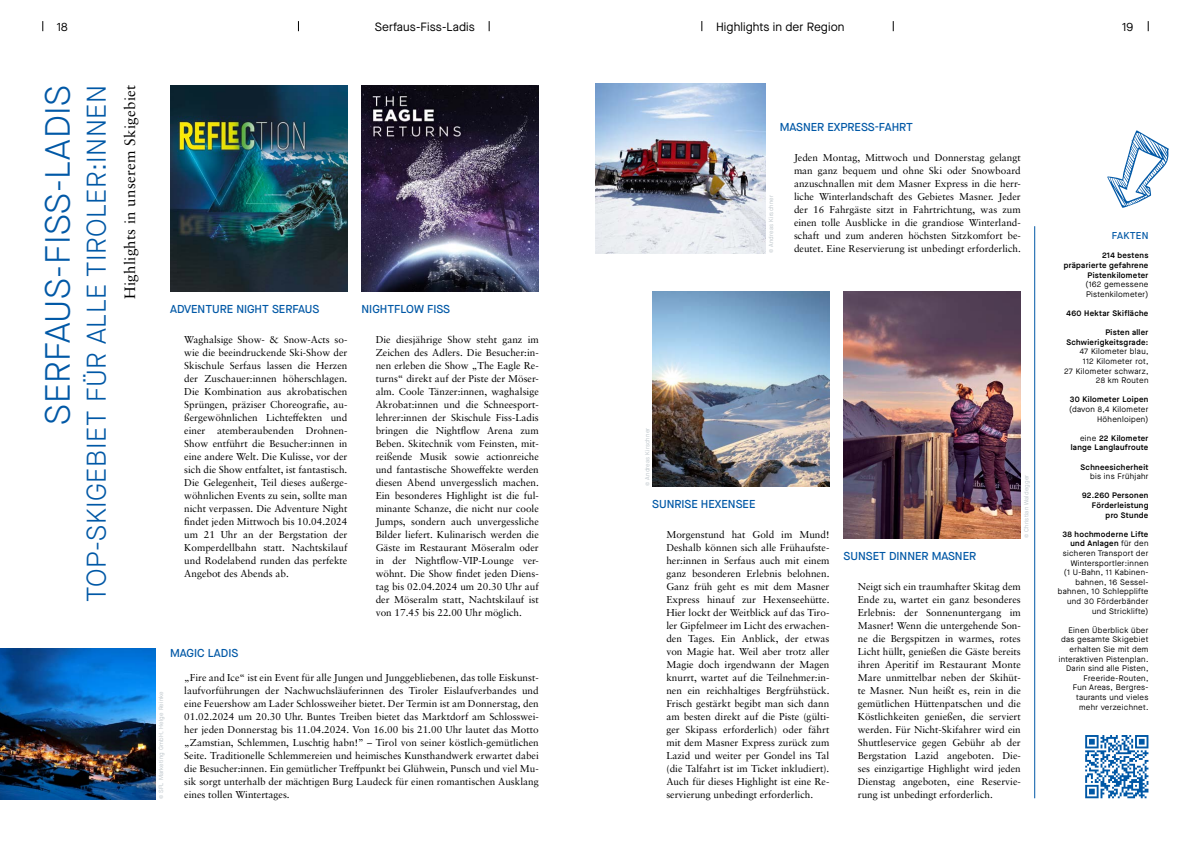
<style>
.page{position:relative;width:1191px;height:842px;background:#fff}
.page>*{position:absolute;margin:0;border:0;box-sizing:border-box;transform-origin:0 0}
.t1{font:300 35px "Maison Neue";letter-spacing:.02em;color:#0058a6}
.t2{font:300 27px "Maison Neue";letter-spacing:.02em;color:#0058a6}
.t3{font:15px "Sabon LT Pro";letter-spacing:.02em;color:#000}
.t4{font:12px "Maison Neue";letter-spacing:.01em;color:#000}
.t5{font:500 11.5px "Maison Neue";color:#0058a6}
.t6{font:10px/13px "Sabon LT Pro";color:#000;text-align:justify}
.t7{font:500 10px "Maison Neue";letter-spacing:.02em;color:#0058a6}
.t8{font:8px/9.6px "Maison Neue";letter-spacing:.04em;color:#000;text-align:right}
.t9{font:600 8px/9.6px "Maison Neue";letter-spacing:.04em;color:#000;text-align:right}
.t10{font:6px "Maison Neue";letter-spacing:.04em;color:#bdc5ca}
.s1{font-weight:400}
.s2{font-weight:600}
</style>
<div class="page">
<img style="left:170px;top:85px;width:177px;height:206px">
<img style="left:843px;top:291px;width:177px;height:247px">
<img style="left:361px;top:85px;width:178px;height:206px">
<img style="left:0;top:648px;width:156px;height:151px">
<img style="left:595px;top:83px;width:170px;height:170px">
<img style="left:652px;top:291px;width:177px;height:195px">
<svg style="left:1085px;top:735px;width:63px;height:63px"></svg>
<svg style="left:1107px;top:130px;width:61px;height:78px"></svg>
<hr style="left:1034px;top:226px;width:1px;height:572px;background:#0058a6">
<p class="t4" style="left:57px;top:19px;width:12px">18</p>
<p class="t4" style="left:375px;top:19px;width:102px">Serfaus-Fiss-Ladis</p>
<p class="t4" style="left:716px;top:19px;width:130px">Highlights in der Region</p>
<p class="t4" style="left:1122px;top:19px;width:13px">19</p>
<h1 class="t1" style="left:35px;top:424px;width:341px;rotate:-90deg">SERFAUS-FISS-LADIS</h1>
<h2 class="t2" style="left:79px;top:602px;width:518px;rotate:-90deg">TOP-SKIGEBIET FÜR ALLE TIROLER:INNEN</h2>
<h3 class="t3" style="left:121px;top:299px;width:216px;rotate:-90deg">Highlights in unserem Skigebiet</h3>
<p class="t5" style="left:170px;top:301px;width:151px">ADVENTURE NIGHT SERFAUS</p>
<p class="t6" style="left:184px;top:333px;width:165px">Waghalsige Show- &amp; Snow-Acts so&shy;wie die beeindruckende Ski-Show der Skischule Serfaus lassen die Herzen der Zuschauer:innen höherschlagen.<br>Die Kombination aus akrobatischen Sprüngen, präziser Choreografie, au&shy;ßergewöhnlichen Lichteffekten und einer atemberaubenden Drohnen-Show entführt die Besucher:innen in eine andere Welt. Die Kulisse, vor der sich die Show entfaltet, ist fantastisch.<br>Die Gelegenheit, Teil dieses außerge&shy;wöhnlichen Events zu sein, sollte man nicht verpassen. Die Adventure Night findet jeden Mittwoch bis 10.04.2024 um 21 Uhr an der Bergstation der Komperdellbahn statt. Nachtskilauf und Rodelabend runden das perfekte Angebot des Abends ab.</p>
<p class="t5" style="left:361px;top:301px;width:90px">NIGHTFLOW FISS</p>
<p class="t6" style="left:376px;top:333px;width:165px">Die diesjährige Show steht ganz im Zeichen des Adlers. Die Besucher:in&shy;nen erleben die Show „The Eagle Re&shy;turns“ direkt auf der Piste der Möser&shy;alm. Coole Tänzer:innen, waghalsige Akrobat:innen und die Schneesport&shy;lehrer:innen der Skischule Fiss-Ladis bringen die Nightflow Arena zum Beben. Skitechnik vom Feinsten, mit&shy;reißende Musik sowie actionreiche und fantastische Showeffekte werden diesen Abend unvergesslich machen.<br>Ein besonderes Highlight ist die ful&shy;minante Schanze, die nicht nur coole Jumps, sondern auch unvergessliche Bilder liefert. Kulinarisch werden die Gäste im Restaurant Möseralm oder in der Nightflow-VIP-Lounge ver&shy;wöhnt. Die Show findet jeden Diens&shy;tag bis 02.04.2024 um 20.30 Uhr auf der Möseralm statt, Nachtskilauf ist von 17.45 bis 22.00 Uhr möglich.</p>
<p class="t5" style="left:170px;top:645px;width:70px">MAGIC LADIS</p>
<p class="t6" style="left:184px;top:671px;width:356px">„Fire and Ice“ ist ein Event für alle Jungen und Junggebliebenen, das tolle Eiskunst&shy;laufvorführungen der Nachwuchsläuferinnen des Tiroler Eislaufverbandes und eine Feuershow am Lader Schlossweiher bietet. Der Termin ist am Donnerstag, den 01.02.2024 um 20.30 Uhr. Buntes Treiben bietet das Marktdorf am Schlosswei&shy;her jeden Donnerstag bis 11.04.2024. Von 16.00 bis 21.00 Uhr lautet das Motto „Zamstian, Schlemmen, Luschtig habn!” – Tirol von seiner köstlich-gemütlichen Seite. Traditionelle Schlemmereien und heimisches Kunsthandwerk erwartet dabei die Besucher:innen. Ein gemütlicher Treffpunkt bei Glühwein, Punsch und viel Mu&shy;sik sorgt unterhalb der mächtigen Burg Laudeck für einen romantischen Ausklang eines tollen Wintertages.</p>
<p class="t10" style="left:157px;top:799px;width:110px;rotate:-90deg">© SFL Marketing GmbH, Helge Reinke</p>
<p class="t5" style="left:780px;top:119px;width:134px">MASNER EXPRESS-FAHRT</p>
<p class="t6" style="left:794px;top:151px;width:228px">Jeden Montag, Mittwoch und Donnerstag gelangt man ganz bequem und ohne Ski oder Snowboard anzuschnallen mit dem Masner Express in die herr&shy;liche Winterlandschaft des Gebietes Masner. Jeder der 16 Fahrgäste sitzt in Fahrtrichtung, was zum einen tolle Ausblicke in die grandiose Winterland&shy;schaft und zum anderen höchsten Sitzkomfort be&shy;deutet. Eine Reservierung ist unbedingt erforderlich.</p>
<p class="t10" style="left:767px;top:253px;width:60px;rotate:-90deg">© Andreas Kirschner</p>
<p class="t10" style="left:643px;top:486px;width:60px;rotate:-90deg">© Andreas Kirschner</p>
<p class="t5" style="left:652px;top:496px;width:105px">SUNRISE HEXENSEE</p>
<p class="t6" style="left:666px;top:528px;width:165px">Morgenstund hat Gold im Mund!<br>Deshalb können sich alle Frühaufste&shy;her:innen in Serfaus auch mit einem ganz besonderen Erlebnis belohnen.<br>Ganz früh geht es mit dem Masner Express hinauf zur Hexenseehütte.<br>Hier lockt der Weitblick auf das Tiro&shy;ler Gipfelmeer im Licht des erwachen&shy;den Tages. Ein Anblick, der etwas von Magie hat. Weil aber trotz aller Magie doch irgendwann der Magen knurrt, wartet auf die Teilnehmer:in&shy;nen ein reichhaltiges Bergfrühstück.<br>Frisch gestärkt begibt man sich dann am besten direkt auf die Piste (gülti&shy;ger Skipass erforderlich) oder fährt mit dem Masner Express zurück zum Lazid und weiter per Gondel ins Tal (die Talfahrt ist im Ticket inkludiert).<br>Auch für dieses Highlight ist eine Re&shy;servierung unbedingt erforderlich.</p>
<p class="t10" style="left:1022px;top:538px;width:65px;rotate:-90deg">© Christian Waldegger</p>
<p class="t5" style="left:843px;top:548px;width:134px">SUNSET DINNER MASNER</p>
<p class="t6" style="left:857px;top:580px;width:165px">Neigt sich ein traumhafter Skitag dem Ende zu, wartet ein ganz besonderes Erlebnis: der Sonnenuntergang im Masner! Wenn die untergehende Son&shy;ne die Bergspitzen in warmes, rotes Licht hüllt, genießen die Gäste bereits ihren Aperitif im Restaurant Monte Mare unmittelbar neben der Skihüt&shy;te Masner. Nun heißt es, rein in die gemütlichen Hüttenpatschen und die Köstlichkeiten genießen, die serviert werden. Für Nicht-Skifahrer wird ein Shuttleservice gegen Gebühr ab der Bergstation Lazid angeboten. Die&shy;ses einzigartige Highlight wird jeden Dienstag angeboten, eine Reservie&shy;rung ist unbedingt erforderlich.</p>
<p class="t7" style="left:1112px;top:229px;width:38px">FAKTEN</p>
<p class="t9" style="left:1063px;top:251px;width:86px">214 bestens präparierte gefahrene<br>Pistenkilometer</p>
<p class="t8" style="left:1085px;top:280px;width:64px;text-align:left">(162 gemessene<br>Pistenkilometer)</p>
<p class="t9" style="left:1066px;top:308px;width:83px">460 Hektar Skifläche</p>
<p class="t9" style="left:1066px;top:327px;width:84px">Pisten aller<br>Schwierigkeitsgrade:</p>
<p class="t8" style="left:1064px;top:347px;width:86px">47 Kilometer blau,<br>112 Kilometer rot,<br>27 Kilometer schwarz,<br>28 km Routen</p>
<p class="t9" style="left:1069px;top:395px;width:80px">30 Kilometer Loipen</p>
<p class="t8" style="left:1069px;top:404px;width:81px">(davon 8,4 Kilometer<br>Höhenloipen)</p>
<p class="t9" style="left:1070px;top:433px;width:79px"><span class="s1">eine</span> 22 Kilometer lange Langlaufroute</p>
<p class="t9" style="left:1080px;top:462px;width:69px">Schneesicherheit</p>
<p class="t8" style="left:1090px;top:472px;width:60px">bis ins Frühjahr</p>
<p class="t9" style="left:1082px;top:491px;width:68px">92.260 Personen<br>Förderleistung pro Stunde</p>
<p class="t8" style="left:1058px;top:529px;width:92px"><span class="s2">38 hochmoderne Lifte und Anlagen</span> für den sicheren Transport der<br>Wintersportler:innen<br>(1 U-Bahn, 11 Kabinen&shy;bahnen, 16 Sessel&shy;bahnen, 10 Schlepplifte und 30 Förderbänder und Stricklifte)</p>
<p class="t8" style="left:1058px;top:625px;width:91px">Einen Überblick über das gesamte Skigebiet erhalten Sie mit dem interaktiven Pistenplan.<br>Darin sind alle Pisten,<br>Freeride-Routen,<br>Fun Areas, Bergres&shy;taurants und vieles mehr verzeichnet.</p>
</div>
